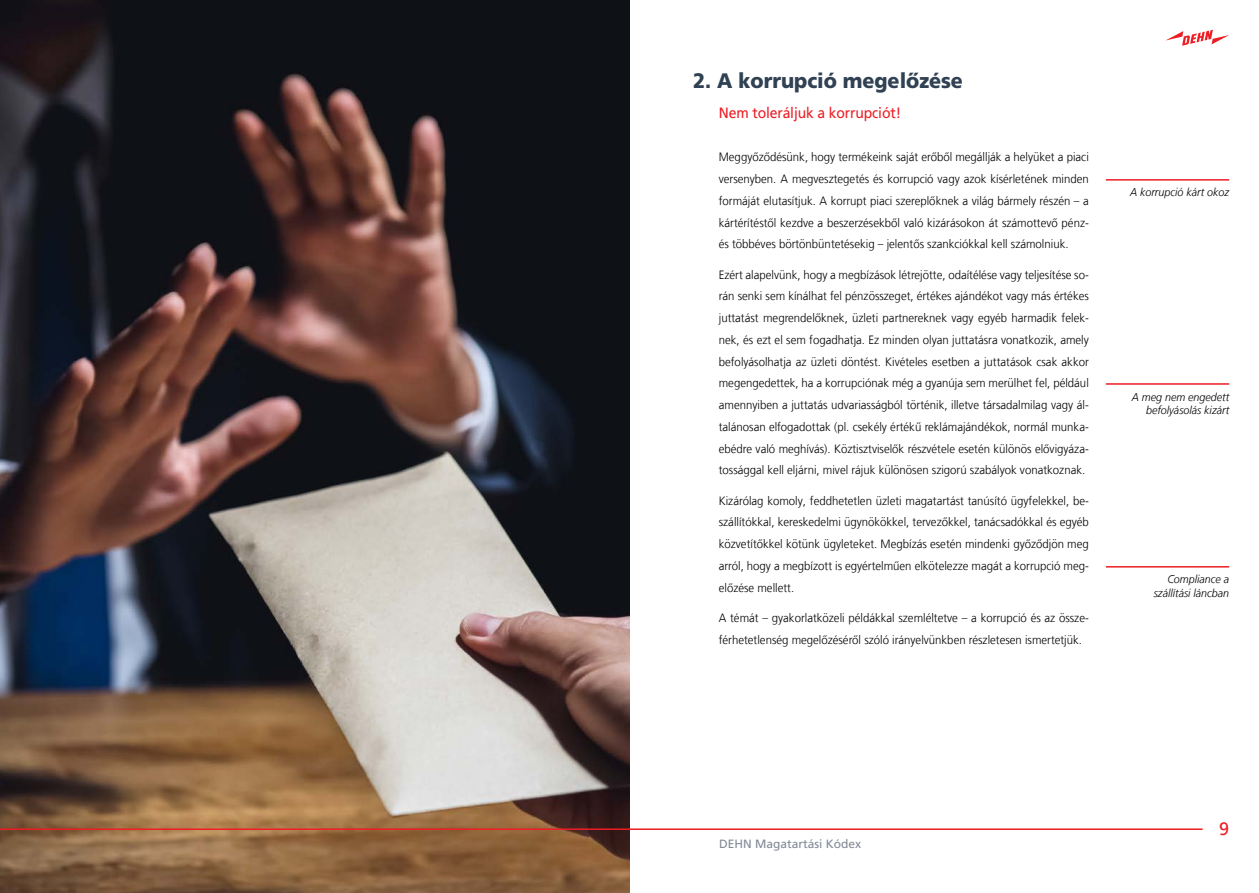
<style>
.page{position:relative;width:1259px;height:893px;background:#fff}
.page>*{position:absolute;margin:0;border:0;box-sizing:border-box;transform-origin:0 0}
.t1{font:900 21px "Frutiger LT Com";letter-spacing:-.005em;color:#304153;scale:.94 1}
.t2{font:18px "Frutiger LT Com";color:#ed1d24}
.t3{font:15px "Frutiger LT Com";letter-spacing:-.01em;color:#ed1d24;scale:.93 1}
.t4{font:300 12px/21.8px "Frutiger LT Com";color:#000;text-align:justify;scale:.95 1}
.t5{font:12px "Frutiger LT Com";color:#828997}
.t6{font:italic 300 11.25px/13.5px "Frutiger LT Com";color:#000;text-align:right;scale:.95 1}
</style>
<div class="page">
<img style="left:0;top:0;width:629px;height:893px">
<hr style="left:1106px;top:383px;width:123px;height:2px;background:#ed1d24">
<hr style="left:1106px;top:179px;width:123px;height:2px;background:#ed1d24">
<hr style="left:1106px;top:566px;width:123px;height:2px;background:#ed1d24">
<hr style="left:0;top:828px;width:1202px;height:2px;background:#ed1d24">
<svg style="left:1165px;top:30px;width:64px;height:16px"></svg>
<h1 class="t1" style="left:693px;top:68px;width:288px">2. A korrupció megelőzése</h1>
<p class="t3" style="left:719px;top:104px;width:198px">Nem toleráljuk a korrupciót!</p>
<p class="t4" style="left:719px;top:146px;width:391px">Meggyőződésünk, hogy termékeink saját erőből megállják a helyüket a piaci versenyben. A megvesztegetés és korrupció vagy azok kísérletének minden formáját elutasítjuk. A korrupt piaci szereplőknek a világ bármely részén – a kártérítéstől kezdve a beszerzésekből való kizárásokon át számottevő pénz&shy;és többéves börtönbüntetésekig – jelentős szankciókkal kell számolniuk.</p>
<p class="t4" style="left:719px;top:264px;width:391px">Ezért alapelvünk, hogy a megbízások létrejötte, odaítélése vagy teljesítése so&shy;rán senki sem kínálhat fel pénzösszeget, értékes ajándékot vagy más értékes juttatást megrendelőknek, üzleti partnereknek vagy egyéb harmadik felek&shy;nek, és ezt el sem fogadhatja. Ez minden olyan juttatásra vonatkozik, amely befolyásolhatja az üzleti döntést. Kivételes esetben a juttatások csak akkor megengedettek, ha a korrupciónak még a gyanúja sem merülhet fel, például amennyiben a juttatás udvariasságból történik, illetve társadalmilag vagy ál&shy;talánosan elfogadottak (pl. csekély értékű reklámajándékok, normál munka&shy;ebédre való meghívás). Köztisztviselők részvétele esetén különös elővigyáza&shy;tossággal kell eljárni, mivel rájuk különösen szigorú szabályok vonatkoznak.</p>
<p class="t4" style="left:719px;top:490px;width:391px">Kizárólag komoly, feddhetetlen üzleti magatartást tanúsító ügyfelekkel, be&shy;szállítókkal, kereskedelmi ügynökökkel, tervezőkkel, tanácsadókkal és egyéb közvetítőkkel kötünk ügyleteket. Megbízás esetén mindenki győződjön meg arról, hogy a megbízott is egyértelműen elkötelezze magát a korrupció meg&shy;előzése mellett.</p>
<p class="t4" style="left:719px;top:607px;width:391px">A témát – gyakorlatközeli példákkal szemléltetve – a korrupció és az össze&shy;férhetetlenség megelőzéséről szóló irányelvünkben részletesen ismertetjük.</p>
<p class="t6" style="left:1130px;top:186px;width:106px">A korrupció kárt okoz</p>
<p class="t6" style="left:1131px;top:390px;width:104px">A meg nem engedett befolyásolás kizárt</p>
<p class="t6" style="left:1153px;top:573px;width:81px">Compliance a szállítási láncban</p>
<p class="t5" style="left:719px;top:836px;width:144px">DEHN Magatartási Kódex</p>
<h2 class="t2" style="left:1219px;top:818px;width:12px">9</h2>
</div>
